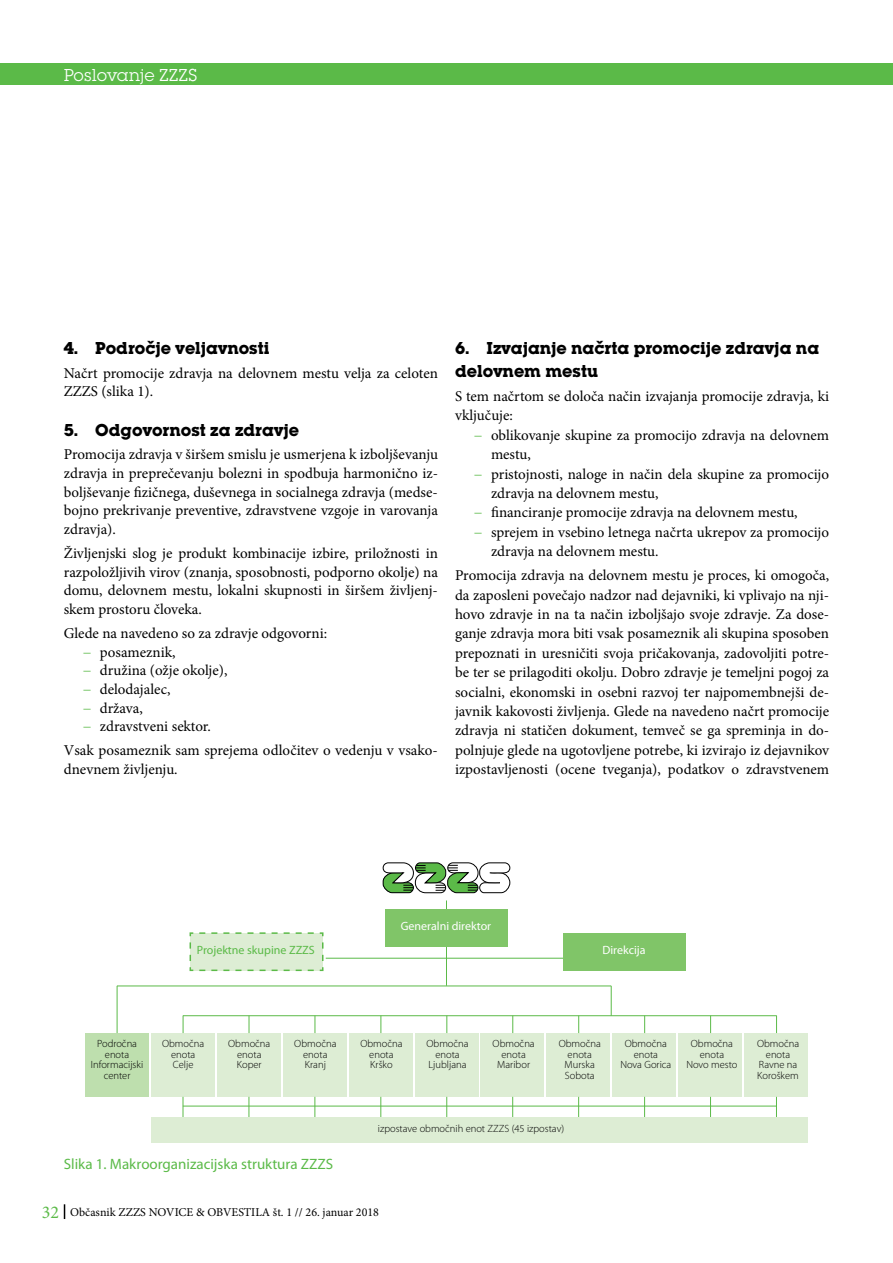
<style>
.page{position:relative;width:893px;height:1263px;background:#fff}
.page>*{position:absolute;margin:0;border:0;box-sizing:border-box;transform-origin:0 0}
.t1{font:700 18px/23px "Lubalin Gra Itc TEE";color:#000}
.t2{font:18px "Lubalin Gra Itc TEE";color:#fff}
.t3{font:15px/18.8px "Minion Pro";color:#000}
.t4{font:15px "Myriad Pro";color:#5bba48}
.t5{font:12px "Minion Pro";color:#000}
.t6{font:12px "Myriad Pro";color:#fff}
.t7{font:12px "Myriad Pro";color:#5bba48}
.t8{font:300 10.5px/10.5px "Myriad Pro";color:#000;text-align:center}
.s1{color:#5bba48}
.s2{font-size:18px;color:#5bba48}
</style>
<div class="page">
<div style="left:0;top:64px;width:893px;height:21px;background:#5bba48"></div>
<svg style="left:64px;top:1204px;width:1px;height:15px"></svg>
<div style="left:85px;top:1033px;width:64px;height:64px;background:#bedfae"></div>
<div style="left:151px;top:1033px;width:64px;height:64px;background:#ddedd4"></div>
<div style="left:217px;top:1033px;width:64px;height:64px;background:#ddedd4"></div>
<div style="left:283px;top:1033px;width:64px;height:64px;background:#ddedd4"></div>
<div style="left:349px;top:1033px;width:63px;height:64px;background:#ddedd4"></div>
<div style="left:415px;top:1033px;width:63px;height:64px;background:#ddedd4"></div>
<div style="left:480px;top:1033px;width:64px;height:64px;background:#ddedd4"></div>
<div style="left:546px;top:1033px;width:64px;height:64px;background:#ddedd4"></div>
<div style="left:612px;top:1033px;width:64px;height:64px;background:#ddedd4"></div>
<div style="left:678px;top:1033px;width:64px;height:64px;background:#ddedd4"></div>
<div style="left:744px;top:1033px;width:64px;height:64px;background:#ddedd4"></div>
<svg style="left:189px;top:932px;width:135px;height:40px;background:#d8ebcf"></svg>
<hr style="left:446px;top:900px;width:1px;height:86px;background:#5bba48">
<hr style="left:326px;top:958px;width:258px;height:1px;background:#5bba48">
<hr style="left:117px;top:986px;width:494px;height:1px;background:#5bba48">
<hr style="left:183px;top:1015px;width:594px;height:1px;background:#5bba48">
<hr style="left:117px;top:986px;width:1px;height:47px;background:#5bba48">
<svg style="left:183px;top:1015px;width:1px;height:18px"></svg>
<svg style="left:249px;top:1015px;width:1px;height:18px"></svg>
<svg style="left:315px;top:1015px;width:1px;height:18px"></svg>
<svg style="left:381px;top:1015px;width:1px;height:18px"></svg>
<svg style="left:447px;top:1015px;width:1px;height:18px"></svg>
<svg style="left:512px;top:1015px;width:1px;height:18px"></svg>
<svg style="left:578px;top:1015px;width:1px;height:18px"></svg>
<svg style="left:644px;top:1015px;width:1px;height:18px"></svg>
<svg style="left:710px;top:1015px;width:1px;height:18px"></svg>
<svg style="left:776px;top:1015px;width:1px;height:18px"></svg>
<hr style="left:611px;top:986px;width:1px;height:30px;background:#5bba48">
<div style="left:385px;top:910px;width:122px;height:37px;background:#80c568"></div>
<div style="left:563px;top:933px;width:122px;height:37px;background:#80c568"></div>
<hr style="left:183px;top:1106px;width:594px;height:1px;background:#5bba48">
<svg style="left:183px;top:1097px;width:1px;height:20px"></svg>
<svg style="left:249px;top:1097px;width:1px;height:20px"></svg>
<svg style="left:315px;top:1097px;width:1px;height:20px"></svg>
<svg style="left:381px;top:1097px;width:1px;height:20px"></svg>
<svg style="left:446px;top:1097px;width:1px;height:20px"></svg>
<svg style="left:512px;top:1097px;width:1px;height:20px"></svg>
<svg style="left:578px;top:1097px;width:1px;height:20px"></svg>
<svg style="left:644px;top:1097px;width:1px;height:20px"></svg>
<svg style="left:710px;top:1097px;width:1px;height:20px"></svg>
<svg style="left:776px;top:1097px;width:1px;height:20px"></svg>
<div style="left:151px;top:1117px;width:657px;height:25px;background:#ddedd4"></div>
<svg style="left:382px;top:862px;width:129px;height:31px"></svg>
<p class="t2" style="left:64px;top:65px;width:135px">Poslovanje ZZZS</p>
<p class="t1" style="left:64px;top:336px;width:207px">4. Področje veljavnosti</p>
<p class="t3" style="left:64px;top:363px;width:376px">Načrt promocije zdravja na delovnem mestu velja za celoten<br>ZZZS (slika 1).</p>
<p class="t1" style="left:64px;top:418px;width:237px">5. Odgovornost za zdravje</p>
<p class="t3" style="left:64px;top:445px;width:376px;text-align:justify">Promocija zdravja v širšem smislu je usmerjena k izboljševanju zdravja in preprečevanju bolezni in spodbuja harmonično iz&shy;boljševanje fizičnega, duševnega in socialnega zdravja (medse&shy;bojno prekrivanje preventive, zdravstvene vzgoje in varovanja zdravja).</p>
<p class="t3" style="left:64px;top:544px;width:376px;text-align:justify">Življenjski slog je produkt kombinacije izbire, priložnosti in razpoložljivih virov (znanja, sposobnosti, podporno okolje) na domu, delovnem mestu, lokalni skupnosti in širšem življenj&shy;skem prostoru človeka.</p>
<p class="t3" style="left:83px;top:624px;width:246px;text-indent:-19px">Glede na navedeno so za zdravje odgovorni: <span class="s1">−</span> posameznik,<br><span class="s1">−</span> družina (ožje okolje),<br><span class="s1">−</span> delodajalec,<br><span class="s1">−</span> država,<br><span class="s1">−</span> zdravstveni sektor.</p>
<p class="t3" style="left:64px;top:741px;width:376px">Vsak posameznik sam sprejema odločitev o vedenju v vsako&shy;dnevnem življenju.</p>
<p class="t1" style="left:455px;top:336px;width:366px">6. Izvajanje načrta promocije zdravja na delovnem mestu</p>
<p class="t3" style="left:455px;top:387px;width:376px;line-height:19.4px">S tem načrtom se določa način izvajanja promocije zdravja, ki vključuje:</p>
<p class="t3" style="left:474px;top:426px;width:357px"><span class="s1">−</span> oblikovanje skupine za promocijo zdravja na delovnem</p>
<p class="t3" style="left:491px;top:445px;width:41px">mestu,</p>
<p class="t3" style="left:474px;top:464px;width:357px"><span class="s1">−</span> pristojnosti, naloge in način dela skupine za promocijo</p>
<p class="t3" style="left:491px;top:484px;width:169px">zdravja na delovnem mestu,</p>
<p class="t3" style="left:474px;top:503px;width:325px"><span class="s1">−</span> financiranje promocije zdravja na delovnem mestu,</p>
<p class="t3" style="left:474px;top:522px;width:357px"><span class="s1">−</span> sprejem in vsebino letnega načrta ukrepov za promocijo</p>
<p class="t3" style="left:491px;top:542px;width:169px">zdravja na delovnem mestu.</p>
<p class="t3" style="left:455px;top:566px;width:376px;line-height:19.4px;text-align:justify">Promocija zdravja na delovnem mestu je proces, ki omogoča, da zaposleni povečajo nadzor nad dejavniki, ki vplivajo na nji&shy;hovo zdravje in na ta način izboljšajo svoje zdravje. Za dose&shy;ganje zdravja mora biti vsak posameznik ali skupina sposoben prepoznati in uresničiti svoja pričakovanja, zadovoljiti potre&shy;be ter se prilagoditi okolju. Dobro zdravje je temeljni pogoj za socialni, ekonomski in osebni razvoj ter najpomembnejši de&shy;javnik kakovosti življenja. Glede na navedeno načrt promocije zdravja ni statičen dokument, temveč se ga spreminja in do&shy;polnjuje glede na ugotovljene potrebe, ki izvirajo iz dejavnikov izpostavljenosti (ocene tveganja), podatkov o zdravstvenem</p>
<p class="t7" style="left:197px;top:942px;width:119px">Projektne skupine ZZZS</p>
<p class="t6" style="left:401px;top:919px;width:92px">Generalni direktor</p>
<p class="t6" style="left:602px;top:942px;width:45px">Direkcija</p>
<p class="t8" style="left:91px;top:1039px;width:54px">Področna enota<br>Informacijski center</p>
<p class="t8" style="left:162px;top:1039px;width:44px">Območna enota<br>Celje</p>
<p class="t8" style="left:228px;top:1039px;width:44px">Območna enota<br>Koper</p>
<p class="t8" style="left:294px;top:1039px;width:44px">Območna enota<br>Kranj</p>
<p class="t8" style="left:360px;top:1039px;width:44px">Območna enota<br>Krško</p>
<p class="t8" style="left:426px;top:1039px;width:44px">Območna enota<br>Ljubljana</p>
<p class="t8" style="left:493px;top:1039px;width:44px">Območna enota<br>Maribor</p>
<p class="t8" style="left:559px;top:1039px;width:44px">Območna enota<br>Murska<br>Sobota</p>
<p class="t8" style="left:620px;top:1039px;width:53px">Območna enota<br>Nova Gorica</p>
<p class="t8" style="left:686px;top:1039px;width:53px">Območna enota<br>Novo mesto</p>
<p class="t8" style="left:757px;top:1039px;width:44px">Območna enota<br>Ravne na<br>Koroškem</p>
<p class="t4" style="left:64px;top:1155px;width:271px">Slika 1. Makroorganizacijska struktura ZZZS</p>
<p class="t8" style="left:378px;top:1124px;width:188px">izpostave območnih enot ZZZS (45 izpostav)</p>
<p class="t5" style="left:42px;top:1204px;width:339px"><span class="s2">32</span> Občasnik ZZZS NOVICE &amp; OBVESTILA št. 1 // 26. januar 2018</p>
</div>
